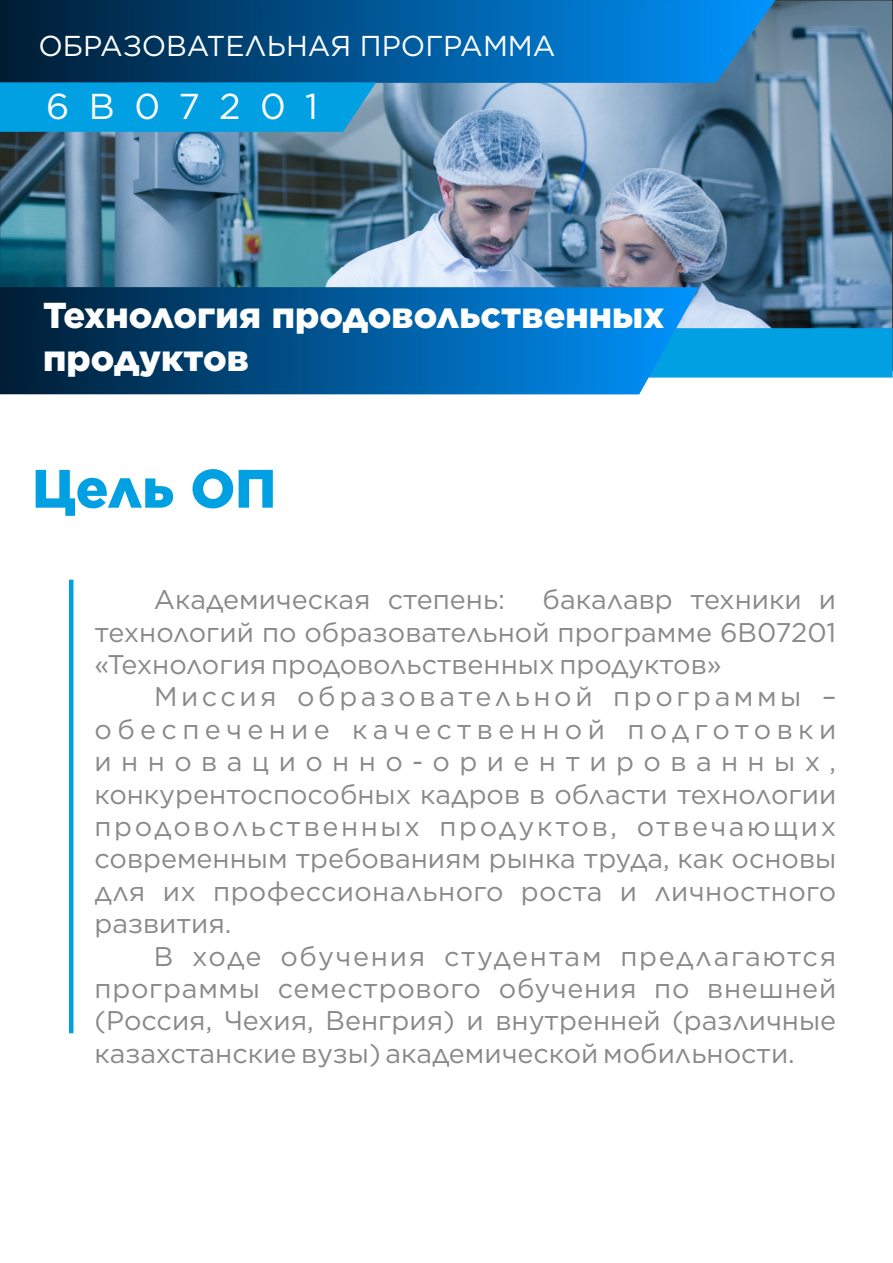
<style>
.page{position:relative;width:893px;height:1263px;background:#fff}
.page>*{position:absolute;margin:0;border:0;box-sizing:border-box;transform-origin:0 0}
.t1{font:900 54px "Gotham";letter-spacing:-.005em;color:#00a0e3}
.t2{font:900 36px/43.2px "Gotham";color:#fefefe}
.t3{font:36px "Gotham";letter-spacing:.54em;color:#fefefe}
.t4{font:28.8px "Gotham";color:#fefefe}
.t5{font:27px/32.4px "Gotham";color:#898989;text-align:justify}
</style>
<div class="page">
<img style="left:2px;top:2px;width:889px;height:326px">
<svg style="left:0;top:0;width:775px;height:83px;background:#035794"></svg>
<div style="left:699px;top:328px;width:194px;height:50px;background:#00a0e3"></div>
<svg style="left:0;top:287px;width:699px;height:107px;background:#045a97"></svg>
<svg style="left:0;top:82px;width:376px;height:50px;background:#059fdf"></svg>
<hr style="left:69px;top:580px;width:4px;height:453px;background:#00a0e3">
<p class="t4" style="left:39px;top:33px;width:519px">ОБРАЗОВАТЕЛЬНАЯ ПРОГРАММА</p>
<h2 class="t3" style="left:46px;top:90px;width:273px">6В07201</h2>
<h2 class="t2" style="left:43px;top:296px;width:623px">Технология продовольственных продуктов</h2>
<h1 class="t1" style="left:32px;top:464px;width:245px">Цель ОП</h1>
<p class="t5" style="left:95px;top:585px;width:743px;text-indent:448px">бакалавр техники и технологий по образовательной программе 6В07201 «Технология продовольственных продуктов»</p>
<p class="t5" style="left:154px;top:585px;width:353px">Академическая степень:</p>
<p class="t5" style="left:95px;top:682px;width:743px;text-indent:59px">Миссия образовательной программы – обеспечение качественной подготовки инновационно-ориентированных, конкурентоспособных кадров в области технологии продовольственных продуктов, отвечающих современным требованиям рынка труда, как основы для их профессионального роста и личностного развития.</p>
<p class="t5" style="left:95px;top:941px;width:743px;text-indent:59px">В ходе обучения студентам предлагаются программы семестрового обучения по внешней (Россия, Чехия, Венгрия) и внутренней (различные казахстанские вузы) академической мобильности.</p>
</div>
